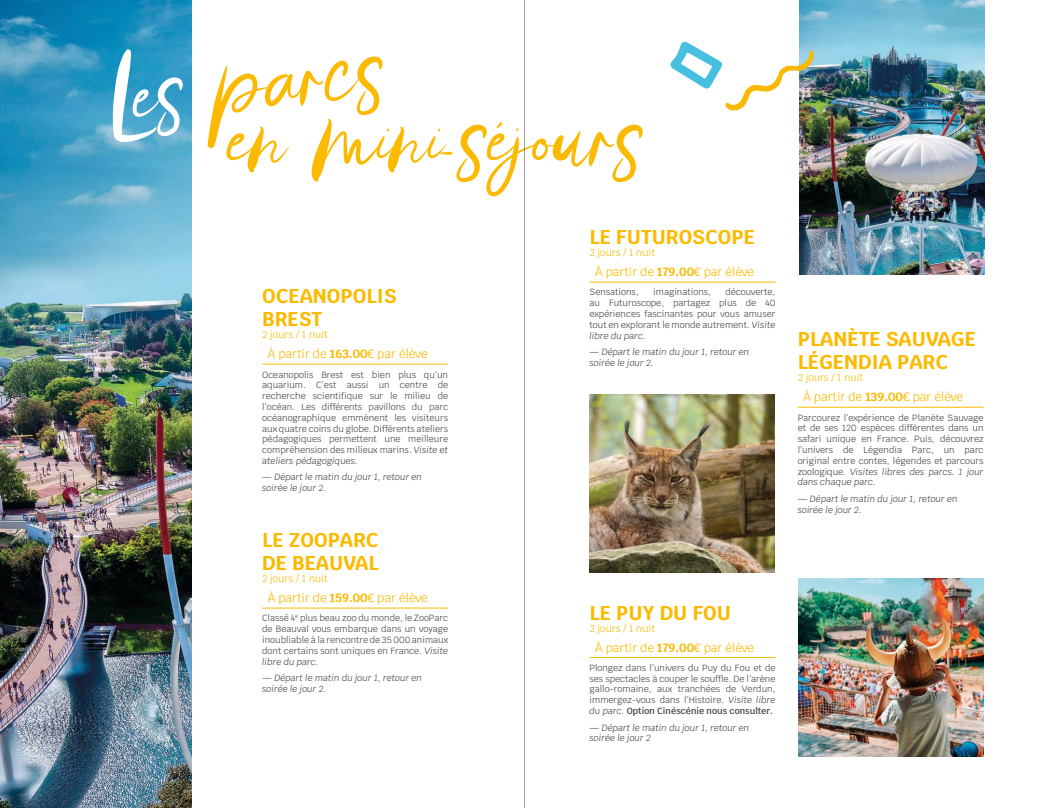
<style>
.page{position:relative;width:1049px;height:808px;background:#fff}
.page>*{position:absolute;margin:0;border:0;box-sizing:border-box;transform-origin:0 0}
.t1{font:100px "Story Fresh Brush";color:#fbba00}
.t2{font:700 20px/23px "Krub";color:#fbba00}
.t3{font:12px "Krub";color:#fbba00}
.t4{font:10px "Krub";color:#fbba00}
.t5{font:9px/10.8px "Krub";color:#4a4a49;text-align:justify}
.t6{font:italic 9px/10.8px "Krub";color:#4a4a49}
.s1{color:#fff}
.s2{font-weight:700}
.s3{font-style:italic}
.s4{font-weight:600}
</style>
<div class="page">
<img style="left:798px;top:578px;width:186px;height:178px">
<img style="left:589px;top:395px;width:186px;height:178px">
<img style="left:799px;top:0;width:185px;height:275px">
<img style="left:0;top:0;width:191px;height:808px">
<hr style="left:262px;top:364px;width:186px;height:1px;background:#fbba00">
<hr style="left:262px;top:608px;width:186px;height:1px;background:#fbba00">
<hr style="left:589px;top:657px;width:186px;height:1px;background:#fbba00">
<hr style="left:589px;top:282px;width:186px;height:1px;background:#fbba00">
<hr style="left:798px;top:407px;width:185px;height:1px;background:#fbba00">
<svg style="left:670px;top:42px;width:144px;height:69px"></svg>
<hr style="left:524px;top:0;width:1px;height:808px;background:#4a4a49">
<h1 class="t1" style="left:97px;top:34px;width:277px;rotate:-6deg"><span class="s1">Les</span> parcs</h1>
<h1 class="t1" style="left:221px;top:74px;width:418px">en mini-séjours</h1>
<h2 class="t2" style="left:262px;top:285px;width:136px">OCEANOPOLIS<br>BREST</h2>
<p class="t4" style="left:262px;top:326px;width:67px">2 jours / 1 nuit</p>
<h3 class="t3" style="left:268px;top:344px;width:161px">À partir de <span class="s2">163.00</span>€ par élève</h3>
<p class="t5" style="left:262px;top:369px;width:187px">Oceanopolis Brest est bien plus qu’un aquarium. C’est aussi un centre de recherche scientifique sur le milieu de l’océan. Les différents pavillons du parc océanographique emmènent les visiteurs aux quatre coins du globe. Différents ateliers pédagogiques permettent une meilleure compréhension des milieux marins. <span class="s3">Visite et ateliers pédagogiques.</span></p>
<p class="t6" style="left:262px;top:472px;width:161px">— Départ le matin du jour 1, retour en soirée le jour 2.</p>
<h2 class="t2" style="left:262px;top:529px;width:118px">LE ZOOPARC<br>DE BEAUVAL</h2>
<p class="t4" style="left:262px;top:570px;width:67px">2 jours / 1 nuit</p>
<h3 class="t3" style="left:268px;top:588px;width:161px">À partir de <span class="s2">159.00</span>€ par élève</h3>
<p class="t5" style="left:262px;top:613px;width:187px">Classé 4<sup>e</sup> plus beau zoo du monde, le ZooParc de Beauval vous embarque dans un voyage inoubliable à la rencontre de 35 000 animaux dont certains sont uniques en France. <span class="s3">Visite libre du parc.</span></p>
<p class="t6" style="left:262px;top:672px;width:161px">— Départ le matin du jour 1, retour en soirée le jour 2.</p>
<h2 class="t2" style="left:589px;top:226px;width:167px">LE FUTUROSCOPE</h2>
<p class="t4" style="left:589px;top:244px;width:67px">2 jours / 1 nuit</p>
<h3 class="t3" style="left:595px;top:262px;width:161px">À partir de <span class="s2">179.00</span>€ par élève</h3>
<p class="t5" style="left:589px;top:287px;width:51px">Sensations,</p>
<p class="t5" style="left:653px;top:287px;width:59px">imaginations,</p>
<p class="t5" style="left:589px;top:287px;width:187px;text-indent:136px">découverte, au Futuroscope, partagez plus de 40 expériences fascinantes pour vous amuser tout en explorant le monde autrement. <span class="s3">Visite libre du parc.</span></p>
<p class="t6" style="left:589px;top:347px;width:161px">— Départ le matin du jour 1, retour en soirée le jour 2.</p>
<h2 class="t2" style="left:589px;top:601px;width:143px">LE PUY DU FOU</h2>
<p class="t4" style="left:589px;top:619px;width:67px">2 jours / 1 nuit</p>
<h3 class="t3" style="left:595px;top:637px;width:161px">À partir de <span class="s2">179.00</span>€ par élève</h3>
<p class="t5" style="left:589px;top:662px;width:187px">Plongez dans l’univers du Puy du Fou et de ses spectacles à couper le souffle. De l’arène gallo-romaine, aux tranchées de Verdun, immergez-vous dans l’Histoire. <span class="s3">Visite libre du parc.</span> <span class="s4">Option Cinéscénie nous consulter.</span></p>
<p class="t6" style="left:589px;top:722px;width:161px">— Départ le matin du jour 1, retour en soirée le jour 2</p>
<h2 class="t2" style="left:798px;top:328px;width:180px">PLANÈTE SAUVAGE<br>LÉGENDIA PARC</h2>
<p class="t4" style="left:798px;top:369px;width:67px">2 jours / 1 nuit</p>
<h3 class="t3" style="left:803px;top:387px;width:161px">À partir de <span class="s2">139.00</span>€ par élève</h3>
<p class="t5" style="left:798px;top:412px;width:187px">Parcourez l’expérience de Planète Sauvage et de ses 120 espèces différentes dans un safari unique en France. Puis, découvrez l’univers de Légendia Parc, un parc original entre contes, légendes et parcours zoologique. <span class="s3">Visites libres des parcs. 1 jour dans chaque parc.</span></p>
<p class="t6" style="left:798px;top:493px;width:161px">— Départ le matin du jour 1, retour en soirée le jour 2.</p>
</div>
